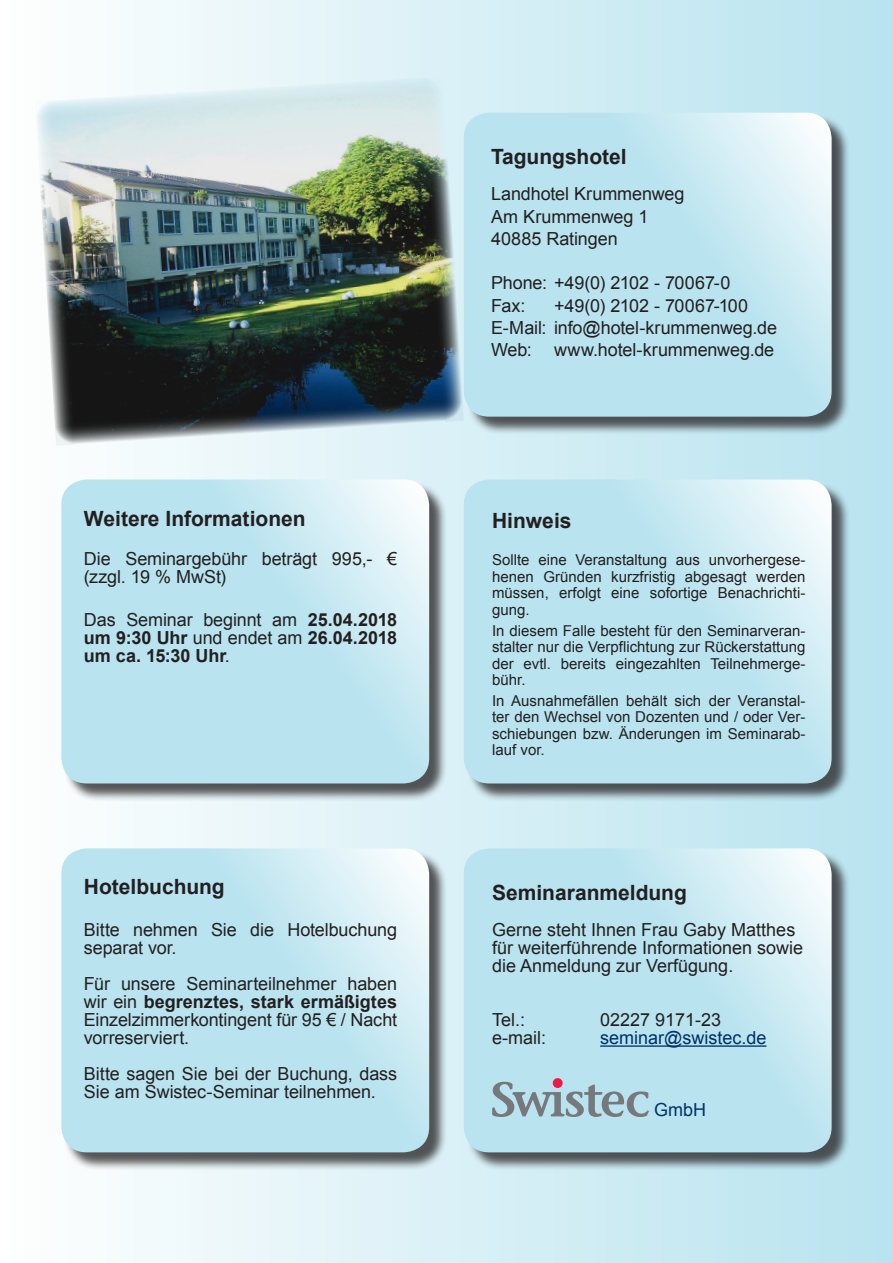
<style>
.page{position:relative;width:893px;height:1263px;background:#fff}
.page>*{position:absolute;margin:0;border:0;box-sizing:border-box;transform-origin:0 0}
.t1{font:700 21px "Arial";color:#231f20}
.Subbullet{font:18px/18px "Arial";letter-spacing:-.005em;color:#231f20}
.Subbullet-2{font:700 18px/18px "Arial";color:#231f20;text-align:justify}
.Subbullet-3{font:18px "Arial";color:#003168}
.t2{font:15px/16.5px "Arial";color:#231f20;text-align:justify}
.s1{font-weight:400}
.s2{font-weight:700}
</style>
<div class="page">
<div style="left:0;top:0;width:893px;height:1263px;background:linear-gradient(to right,#fefffe,#b8e3ef)"></div>
<div style="left:466px;top:115px;width:384px;height:321px;background:#231f20;opacity:.75"></div>
<svg style="left:464px;top:113px;width:368px;height:304px;background:#bfe5f0"></svg>
<img style="left:35px;top:77px;width:429px;height:369px">
<div style="left:64px;top:851px;width:384px;height:320px;background:#231f20;opacity:.75"></div>
<svg style="left:61px;top:848px;width:368px;height:304px;background:#bfe6f0"></svg>
<div style="left:466px;top:851px;width:384px;height:320px;background:#231f20;opacity:.75"></div>
<svg style="left:464px;top:848px;width:368px;height:304px;background:#c0e6f0"></svg>
<hr style="left:600px;top:1045px;width:166px;height:2px;background:#003168">
<div style="left:64px;top:482px;width:384px;height:320px;background:#231f20;opacity:.75"></div>
<svg style="left:61px;top:479px;width:368px;height:304px;background:#c0e6f0"></svg>
<div style="left:466px;top:482px;width:384px;height:320px;background:#231f20;opacity:.75"></div>
<svg style="left:464px;top:479px;width:368px;height:304px;background:#bfe5f0"></svg>
<svg style="left:492px;top:1078px;width:157px;height:39px;background:#a3bdc7"></svg>
<p class="t1" style="left:84px;top:504px;width:223px">Weitere Informationen</p>
<p class="Subbullet" style="left:84px;top:550px;width:315px">Die Seminargebühr beträgt 995,- € (zzgl. 19 % MwSt)</p>
<p class="Subbullet-2" style="left:84px;top:611px;width:315px"><span class="s1">Das Seminar beginnt am</span> 25.04.2018 um 9:30 Uhr <span class="s1">und endet am</span> 26.04.2018 um ca. 15:30 Uhr<span class="s1">.</span></p>
<p class="t1" style="left:84px;top:873px;width:142px">Hotelbuchung</p>
<p class="Subbullet" style="left:84px;top:921px;width:315px">Bitte nehmen Sie die Hotelbuchung separat vor.</p>
<p class="Subbullet" style="left:84px;top:975px;width:315px;text-align:justify">Für unsere Seminarteilnehmer haben wir ein <span class="s2">begrenztes, stark ermäßigtes </span>Einzelzimmerkontingent für 95 € / Nacht vorreserviert.</p>
<p class="Subbullet" style="left:84px;top:1065px;width:315px">Bitte sagen Sie bei der Buchung, dass<br>Sie am Swistec-Seminar teilnehmen.</p>
<p class="t1" style="left:491px;top:143px;width:137px">Tagungshotel</p>
<p class="Subbullet" style="left:491px;top:185px;width:195px">Landhotel Krummenweg</p>
<p class="Subbullet" style="left:491px;top:208px;width:159px">Am Krummenweg 1</p>
<p class="Subbullet" style="left:491px;top:230px;width:128px">40885 Ratingen</p>
<p class="Subbullet" style="left:491px;top:274px;width:241px">Phone: +49(0) 2102 - 70067-0</p>
<p class="Subbullet" style="left:491px;top:297px;width:36px">Fax:</p>
<p class="Subbullet" style="left:554px;top:297px;width:196px">+49(0) 2102 - 70067-100</p>
<p class="Subbullet" style="left:491px;top:319px;width:287px">E-Mail: info@hotel-krummenweg.de</p>
<p class="Subbullet" style="left:491px;top:341px;width:285px">Web: www.hotel-krummenweg.de</p>
<p class="t1" style="left:492px;top:507px;width:81px">Hinweis</p>
<p class="t2" style="left:492px;top:552px;width:315px">Sollte eine Veranstaltung aus unvorhergese&shy;henen Gründen kurzfristig abgesagt werden müssen, erfolgt eine sofortige Benachrichti&shy;gung.</p>
<p class="t2" style="left:492px;top:622px;width:315px">In diesem Falle besteht für den Seminarveran&shy;stalter nur die Verpflichtung zur Rückerstattung der evtl. bereits eingezahlten Teilnehmerge&shy;bühr.</p>
<p class="t2" style="left:492px;top:692px;width:315px">In Ausnahmefällen behält sich der Veranstal&shy;ter den Wechsel von Dozenten und / oder Ver&shy;schiebungen bzw. Änderungen im Seminarab&shy;lauf vor.</p>
<p class="t1" style="left:492px;top:879px;width:196px">Seminaranmeldung</p>
<p class="Subbullet" style="left:492px;top:921px;width:305px">Gerne steht Ihnen Frau Gaby Matthes</p>
<p class="Subbullet" style="left:492px;top:939px;width:313px">für weiterführende Informationen sowie die Anmeldung zur Verfügung.</p>
<p class="Subbullet" style="left:492px;top:1011px;width:35px">Tel.:</p>
<p class="Subbullet" style="left:600px;top:1011px;width:123px">02227 9171-23</p>
<p class="Subbullet" style="left:492px;top:1029px;width:55px">e-mail:</p>
<p class="Subbullet-3" style="left:600px;top:1026px;width:168px">seminar@swistec.de</p>
<p class="Subbullet-3" style="left:654px;top:1098px;width:53px">GmbH</p>
</div>
